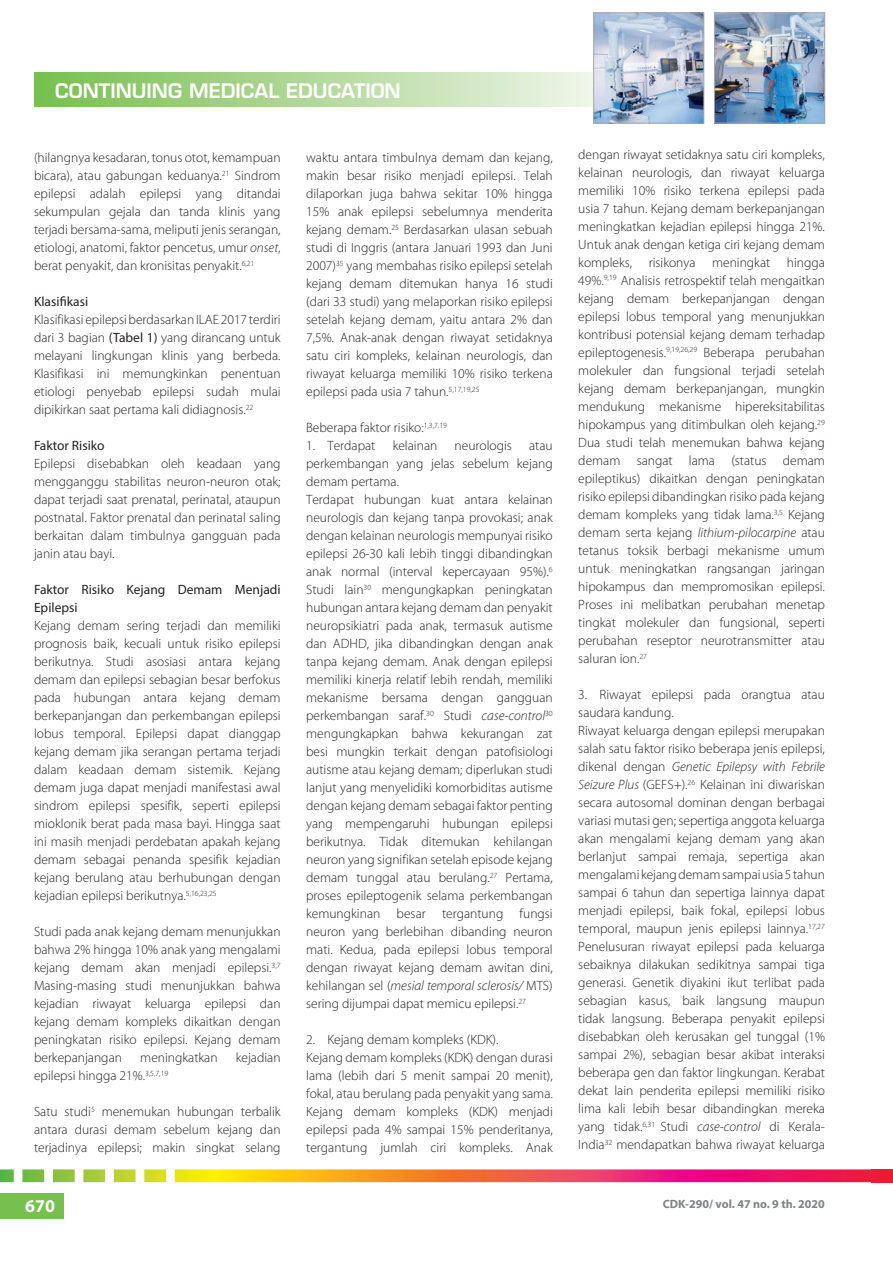
<style>
.page{position:relative;width:893px;height:1263px;background:#fff}
.page>*{position:absolute;margin:0;border:0;box-sizing:border-box;transform-origin:0 0}
.t1{font:600 19.5px "Eurostile LT Std";color:#fff}
.t2{font:700 18px "Myriad Pro";color:#fff}
.t3{font:300 13.5px/18px "Myriad Pro";color:#231f20;text-align:justify}
.t4{font:13.5px/18px "Myriad Pro";color:#231f20}
.t5{font:700 12px "Myriad Pro";color:#808285}
.s1{font-style:italic}
.s2{font-weight:400}
</style>
<div class="page">
<div style="left:0;top:1193px;width:64px;height:25px;background:#75c04e"></div>
<svg style="left:0;top:1169px;width:893px;height:13px;background:#e87d50"></svg>
<div style="left:34px;top:72px;width:619px;height:35px;background:linear-gradient(to right,#76bf4d,#fcfaf9)"></div>
<img style="left:716px;top:15px;width:107px;height:106px">
<div style="left:714px;top:13px;width:111px;height:110px;border:1px solid #a8a9ad"></div>
<img style="left:595px;top:15px;width:107px;height:106px">
<div style="left:593px;top:13px;width:111px;height:110px;border:1px solid #a8a9ad"></div>
<h1 class="t1" style="left:55px;top:79px;width:347px">CONTINUING MEDICAL EDUCATION</h1>
<p class="t3" style="left:34px;top:149px;width:248px">(hilangnya kesadaran, tonus otot, kemampuan bicara), atau gabungan keduanya.<sup>21</sup> Sindrom epilepsi adalah epilepsi yang ditandai sekumpulan gejala dan tanda klinis yang terjadi bersama-sama, meliputi jenis serangan, etiologi, anatomi, faktor pencetus, umur <span class="s1">onset</span>, berat penyakit, dan kronisitas penyakit.<sup>6,21</sup></p>
<p class="t4" style="left:34px;top:292px;width:56px">Klasifikasi</p>
<p class="t3" style="left:34px;top:311px;width:248px">Klasifikasi epilepsi berdasarkan ILAE 2017 terdiri dari 3 bagian <span class="s2">(Tabel 1)</span> yang dirancang untuk melayani lingkungan klinis yang berbeda.<br>Klasifikasi ini memungkinkan penentuan etiologi penyebab epilepsi sudah mulai dipikirkan saat pertama kali didiagnosis.<sup>22</sup></p>
<p class="t4" style="left:34px;top:436px;width:72px">Faktor Risiko</p>
<p class="t3" style="left:34px;top:455px;width:248px">Epilepsi disebabkan oleh keadaan yang mengganggu stabilitas neuron-neuron otak; dapat terjadi saat prenatal, perinatal, ataupun postnatal. Faktor prenatal dan perinatal saling berkaitan dalam timbulnya gangguan pada janin atau bayi.</p>
<p class="t4" style="left:34px;top:580px;width:248px">Faktor Risiko Kejang Demam Menjadi<br>Epilepsi</p>
<p class="t3" style="left:34px;top:617px;width:248px">Kejang demam sering terjadi dan memiliki prognosis baik, kecuali untuk risiko epilepsi berikutnya. Studi asosiasi antara kejang demam dan epilepsi sebagian besar berfokus pada hubungan antara kejang demam berkepanjangan dan perkembangan epilepsi lobus temporal. Epilepsi dapat dianggap kejang demam jika serangan pertama terjadi dalam keadaan demam sistemik. Kejang demam juga dapat menjadi manifestasi awal sindrom epilepsi spesifik, seperti epilepsi mioklonik berat pada masa bayi. Hingga saat ini masih menjadi perdebatan apakah kejang demam sebagai penanda spesifik kejadian kejang berulang atau berhubungan dengan kejadian epilepsi berikutnya.<sup>5,16,23,25</sup></p>
<p class="t3" style="left:34px;top:923px;width:248px">Studi pada anak kejang demam menunjukkan bahwa 2% hingga 10% anak yang mengalami kejang demam akan menjadi epilepsi.<sup>3,7<br></sup>Masing-masing studi menunjukkan bahwa kejadian riwayat keluarga epilepsi dan kejang demam kompleks dikaitkan dengan peningkatan risiko epilepsi. Kejang demam berkepanjangan</p>
<p class="t3" style="left:140px;top:1049px;width:79px">meningkatkan</p>
<p class="t3" style="left:236px;top:1049px;width:46px">kejadian</p>
<p class="t3" style="left:34px;top:1067px;width:136px">epilepsi hingga 21%.<sup>3,5,7,19</sup></p>
<p class="t3" style="left:34px;top:1103px;width:248px">Satu studi<sup>5</sup> menemukan hubungan terbalik antara durasi demam sebelum kejang dan terjadinya epilepsi; makin singkat selang</p>
<p class="t3" style="left:306px;top:149px;width:248px">waktu antara timbulnya demam dan kejang, makin besar risiko menjadi epilepsi. Telah dilaporkan juga bahwa sekitar 10% hingga 15% anak epilepsi sebelumnya menderita kejang demam.<sup>25</sup> Berdasarkan ulasan sebuah studi di Inggris (antara Januari 1993 dan Juni 2007)<sup>35</sup> yang membahas risiko epilepsi setelah kejang demam ditemukan hanya 16 studi (dari 33 studi) yang melaporkan risiko epilepsi setelah kejang demam, yaitu antara 2% dan 7,5%. Anak-anak dengan riwayat setidaknya satu ciri kompleks, kelainan neurologis, dan riwayat keluarga memiliki 10% risiko terkena epilepsi pada usia 7 tahun.<sup>5,17,19,25</sup></p>
<p class="t3" style="left:306px;top:419px;width:142px">Beberapa faktor risiko:<sup>1,3,7.19</sup></p>
<p class="t3" style="left:306px;top:437px;width:71px">1. Terdapat</p>
<p class="t3" style="left:393px;top:437px;width:46px">kelainan</p>
<p class="t3" style="left:455px;top:437px;width:59px">neurologis</p>
<p class="t3" style="left:306px;top:437px;width:248px;text-align:left;text-indent:223px">atau perkembangan yang jelas sebelum kejang demam pertama.<br>Terdapat hubungan kuat antara kelainan neurologis dan kejang tanpa provokasi; anak dengan kelainan neurologis mempunyai risiko epilepsi 26-30 kali lebih tinggi dibandingkan anak normal (interval kepercayaan 95%).<sup>6<br></sup>Studi lain<sup>30</sup> mengungkapkan peningkatan hubungan antara kejang demam dan penyakit neuropsikiatri pada anak, termasuk autisme dan ADHD, jika dibandingkan dengan anak tanpa kejang demam. Anak dengan epilepsi memiliki kinerja relatif lebih rendah, memiliki mekanisme bersama dengan gangguan perkembangan saraf.<sup>30</sup> Studi <span class="s1">case-control</span><sup>30 </sup>mengungkapkan bahwa kekurangan zat besi mungkin terkait dengan patofisiologi autisme atau kejang demam; diperlukan studi lanjut yang menyelidiki komorbiditas autisme dengan kejang demam sebagai faktor penting yang mempengaruhi hubungan epilepsi berikutnya. Tidak ditemukan kehilangan neuron yang signifikan setelah episode kejang demam tunggal atau berulang.<sup>27</sup> Pertama, proses epileptogenik selama perkembangan kemungkinan besar tergantung fungsi neuron yang berlebihan dibanding neuron mati. Kedua, pada epilepsi lobus temporal dengan riwayat kejang demam awitan dini, kehilangan sel (<span class="s1">mesial temporal sclerosis/</span> MTS) sering dijumpai dapat memicu epilepsi.<sup>27</sup></p>
<p class="t3" style="left:306px;top:1031px;width:248px;text-align:left">2. Kejang demam kompleks (KDK).<br>Kejang demam kompleks (KDK) dengan durasi lama (lebih dari 5 menit sampai 20 menit), fokal, atau berulang pada penyakit yang sama.<br>Kejang demam kompleks (KDK) menjadi epilepsi pada 4% sampai 15% penderitanya, tergantung jumlah ciri kompleks. Anak</p>
<p class="t3" style="left:578px;top:146px;width:248px">dengan riwayat setidaknya satu ciri kompleks, kelainan neurologis, dan riwayat keluarga memiliki 10% risiko terkena epilepsi pada usia 7 tahun. Kejang demam berkepanjangan meningkatkan kejadian epilepsi hingga 21%.<br>Untuk anak dengan ketiga ciri kejang demam kompleks, risikonya meningkat hingga 49%.<sup>9,19</sup> Analisis retrospektif telah mengaitkan kejang demam berkepanjangan dengan epilepsi lobus temporal yang menunjukkan kontribusi potensial kejang demam terhadap epileptogenesis.<sup>9,19,26,29</sup> Beberapa perubahan molekuler dan fungsional terjadi setelah kejang demam berkepanjangan, mungkin mendukung mekanisme hipereksitabilitas hipokampus yang ditimbulkan oleh kejang.<sup>29<br></sup>Dua studi telah menemukan bahwa kejang demam sangat lama (status demam epileptikus) dikaitkan dengan peningkatan risiko epilepsi dibandingkan risiko pada kejang demam kompleks yang tidak lama.<sup>3,5</sup> Kejang demam serta kejang <span class="s1">lithium-pilocarpine</span> atau tetanus toksik berbagi mekanisme umum untuk meningkatkan rangsangan jaringan hipokampus dan mempromosikan epilepsi.<br>Proses ini melibatkan perubahan menetap tingkat molekuler dan fungsional, seperti perubahan reseptor neurotransmitter atau saluran ion.<sup>27</sup></p>
<p class="t3" style="left:578px;top:686px;width:248px;text-align:left">3. Riwayat epilepsi pada orangtua atau saudara kandung.<br>Riwayat keluarga dengan epilepsi merupakan salah satu faktor risiko beberapa jenis epilepsi, dikenal dengan <span class="s1">Genetic Epilepsy with Febrile Seizure Plus</span> (GEFS+).<sup>26</sup> Kelainan ini diwariskan secara autosomal dominan dengan berbagai variasi mutasi gen; sepertiga anggota keluarga akan mengalami kejang demam yang akan berlanjut sampai remaja, sepertiga akan mengalami kejang demam sampai usia 5 tahun sampai 6 tahun dan sepertiga lainnya dapat menjadi epilepsi, baik fokal, epilepsi lobus temporal, maupun jenis epilepsi lainnya.<sup>17,27<br></sup>Penelusuran riwayat epilepsi pada keluarga sebaiknya dilakukan sedikitnya sampai tiga generasi. Genetik diyakini ikut terlibat pada sebagian kasus, baik langsung maupun tidak langsung. Beberapa penyakit epilepsi disebabkan oleh kerusakan gel tunggal (1% sampai 2%), sebagian besar akibat interaksi beberapa gen dan faktor lingkungan. Kerabat dekat lain penderita epilepsi memiliki risiko lima kali lebih besar dibandingkan mereka yang tidak.<sup>6,31</sup> Studi <span class="s1">case-control</span> di Kerala-India<sup>32</sup> mendapatkan bahwa riwayat keluarga</p>
<h2 class="t2" style="left:25px;top:1194px;width:31px">670</h2>
<p class="t5" style="left:663px;top:1196px;width:164px">CDK-290/ vol. 47 no. 9 th. 2020</p>
</div>
